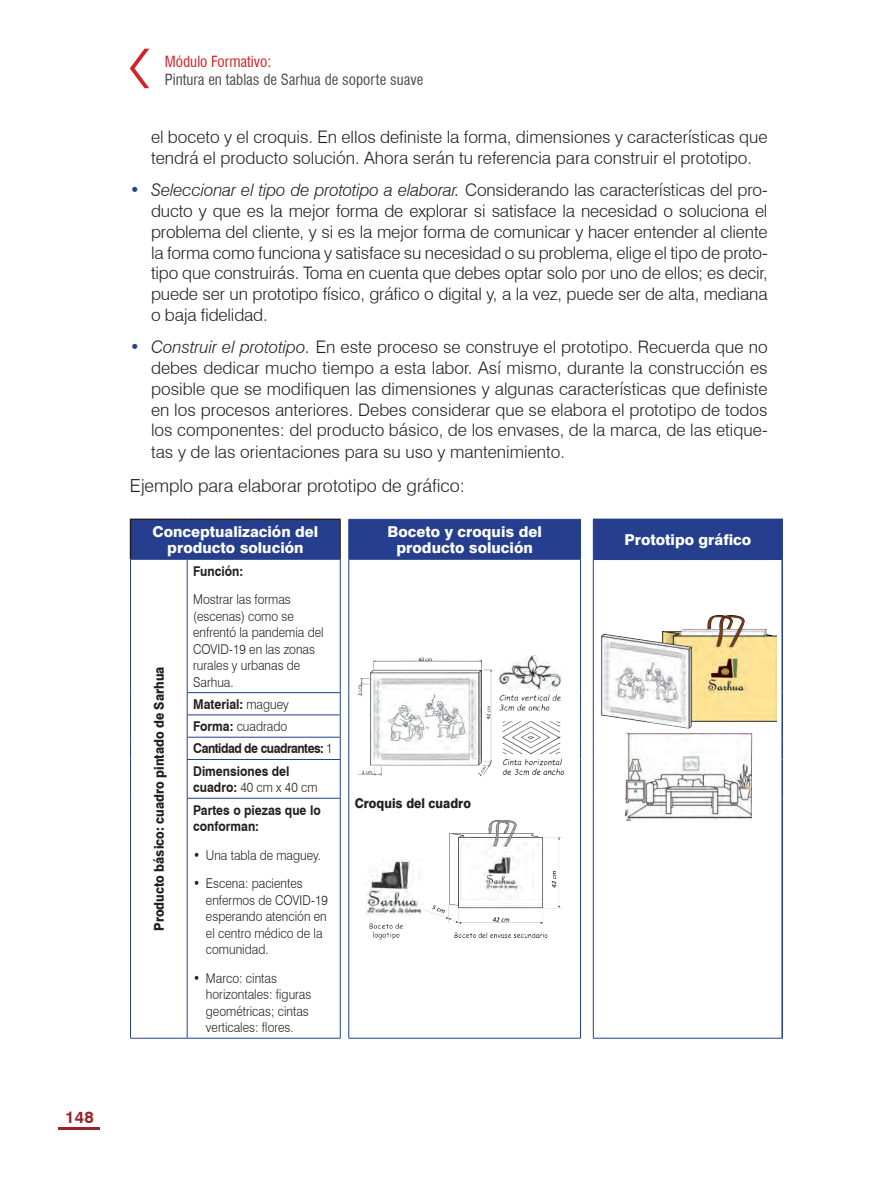
<style>
.page{position:relative;width:872px;height:1189px;background:#fff}
.page>*{position:absolute;margin:0;border:0;box-sizing:border-box;transform-origin:0 0}
.Sangria{font:300 18px "Swiss 721 BT";color:#231f20}
.Sangria-2{font:300 17.25px/20.7px "Swiss 721 BT";color:#231f20;text-align:justify}
.t1{font:700 16.5px "Swiss 721 BT";color:#9c2326}
.Texto{font:800 15px/16.5px "Swiss 721 BT";color:#fff;text-align:center}
.t2{font:condensed 15px "Swiss 721 BT";color:#4b4c4d}
.t3{font:condensed 15px "Swiss 721 BT";color:#d1232a}
.Texto-2{font:300 13.5px/16.5px "Swiss 721 BT";color:#231f20;scale:.9 1}
.t4{font:700 13.5px/16.5px "Swiss 721 BT";color:#231f20;scale:.9 1}
.t5{font:800 13.5px "Swiss 721 BT";color:#231f20;scale:.9 1}
.t6{font:700 13.5px "Swiss 721 BT";letter-spacing:-.04em;color:#231f20;scale:.9 1}
.s1{font-weight:800;color:#253f8e}
.s2{font-style:italic}
.s3{font-weight:300}
.s4{font-weight:700}
</style>
<div class="page">
<hr style="left:59px;top:1126px;width:41px;height:3px;background:#9c2326">
<svg style="left:130px;top:49px;width:19px;height:39px"></svg>
<div style="left:131px;top:519px;width:650px;height:40px;background:#253f8e"></div>
<hr style="left:130px;top:518px;width:57px;height:2px;background:#231f20">
<hr style="left:130px;top:520px;width:1px;height:38px;background:#231f20">
<hr style="left:187px;top:518px;width:154px;height:2px;background:#231f20">
<hr style="left:130px;top:1037px;width:57px;height:1px;background:#253f8e">
<hr style="left:348px;top:1037px;width:233px;height:1px;background:#253f8e">
<hr style="left:593px;top:1037px;width:190px;height:1px;background:#253f8e">
<hr style="left:340px;top:520px;width:1px;height:38px;background:#231f20">
<hr style="left:130px;top:558px;width:57px;height:1px;background:#253f8e">
<hr style="left:130px;top:559px;width:1px;height:133px;background:#253f8e">
<svg style="left:130px;top:692px;width:1px;height:67px"></svg>
<hr style="left:130px;top:759px;width:1px;height:39px;background:#253f8e">
<hr style="left:130px;top:798px;width:1px;height:239px;background:#253f8e">
<hr style="left:187px;top:558px;width:154px;height:1px;background:#253f8e">
<hr style="left:187px;top:559px;width:1px;height:133px;background:#253f8e">
<hr style="left:340px;top:559px;width:1px;height:133px;background:#253f8e">
<hr style="left:187px;top:692px;width:154px;height:1px;background:#253f8e">
<hr style="left:187px;top:714px;width:154px;height:1px;background:#253f8e">
<hr style="left:187px;top:736px;width:154px;height:1px;background:#253f8e">
<svg style="left:187px;top:692px;width:1px;height:66px"></svg>
<svg style="left:340px;top:692px;width:1px;height:66px"></svg>
<hr style="left:187px;top:758px;width:154px;height:1px;background:#253f8e">
<hr style="left:187px;top:759px;width:1px;height:38px;background:#253f8e">
<hr style="left:340px;top:759px;width:1px;height:38px;background:#253f8e">
<hr style="left:187px;top:797px;width:154px;height:1px;background:#253f8e">
<hr style="left:187px;top:798px;width:1px;height:239px;background:#253f8e">
<hr style="left:340px;top:798px;width:1px;height:239px;background:#253f8e">
<hr style="left:187px;top:1037px;width:154px;height:1px;background:#253f8e">
<hr style="left:593px;top:518px;width:190px;height:2px;background:#253f8e">
<hr style="left:781px;top:520px;width:2px;height:38px;background:#253f8e">
<hr style="left:594px;top:558px;width:189px;height:2px;background:#253f8e">
<hr style="left:781px;top:560px;width:2px;height:132px;background:#253f8e">
<hr style="left:781px;top:692px;width:2px;height:22px;background:#253f8e">
<hr style="left:781px;top:714px;width:2px;height:23px;background:#253f8e">
<hr style="left:781px;top:737px;width:2px;height:22px;background:#253f8e">
<hr style="left:781px;top:759px;width:2px;height:39px;background:#253f8e">
<hr style="left:781px;top:798px;width:2px;height:239px;background:#253f8e">
<hr style="left:593px;top:520px;width:1px;height:39px;background:#253f8e">
<hr style="left:593px;top:559px;width:1px;height:133px;background:#253f8e">
<svg style="left:593px;top:692px;width:1px;height:67px"></svg>
<hr style="left:593px;top:759px;width:1px;height:39px;background:#253f8e">
<hr style="left:593px;top:798px;width:1px;height:239px;background:#253f8e">
<hr style="left:348px;top:519px;width:233px;height:1px;background:#253f8e">
<hr style="left:348px;top:519px;width:1px;height:39px;background:#253f8e">
<hr style="left:580px;top:519px;width:1px;height:39px;background:#253f8e">
<hr style="left:348px;top:558px;width:233px;height:1px;background:#253f8e">
<hr style="left:348px;top:559px;width:1px;height:133px;background:#253f8e">
<hr style="left:580px;top:559px;width:1px;height:133px;background:#253f8e">
<svg style="left:348px;top:692px;width:1px;height:67px"></svg>
<svg style="left:580px;top:692px;width:1px;height:67px"></svg>
<hr style="left:348px;top:759px;width:1px;height:39px;background:#253f8e">
<hr style="left:580px;top:759px;width:1px;height:39px;background:#253f8e">
<hr style="left:348px;top:798px;width:1px;height:239px;background:#253f8e">
<hr style="left:580px;top:798px;width:1px;height:239px;background:#253f8e">
<img style="left:357px;top:655px;width:208px;height:122px">
<img style="left:365px;top:860px;width:56px;height:80px">
<img style="left:423px;top:820px;width:140px;height:118px">
<img style="left:602px;top:615px;width:174px;height:205px">
<p class="t1" style="left:65px;top:1104px;width:30px">148</p>
<p class="t3" style="left:165px;top:52px;width:108px">Módulo Formativo:</p>
<p class="t2" style="left:165px;top:70px;width:260px">Pintura en tablas de Sarhua de soporte suave</p>
<p class="Sangria-2" style="left:151px;top:126px;width:618px">el boceto y el croquis. En ellos definiste la forma, dimensiones y características que tendrá el producto solución. Ahora serán tu referencia para construir el prototipo.</p>
<p class="Sangria-2" style="left:151px;top:180px;width:618px;text-indent:-21px"><span class="s1">•</span> <span class="s2">Seleccionar el tipo de prototipo a elaborar.</span> Considerando las características del pro&shy;ducto y que es la mejor forma de explorar si satisface la necesidad o soluciona el problema del cliente, y si es la mejor forma de comunicar y hacer entender al cliente la forma como funciona y satisface su necesidad o su problema, elige el tipo de proto&shy;tipo que construirás. Toma en cuenta que debes optar solo por uno de ellos; es decir, puede ser un prototipo físico, gráfico o digital y, a la vez, puede ser de alta, mediana o baja fidelidad.</p>
<p class="Sangria-2" style="left:151px;top:336px;width:618px;text-indent:-21px"><span class="s1">•</span> <span class="s2">Construir el prototipo.</span> En este proceso se construye el prototipo. Recuerda que no debes dedicar mucho tiempo a esta labor. Así mismo, durante la construcción es posible que se modifiquen las dimensiones y algunas características que definiste en los procesos anteriores. Debes considerar que se elabora el prototipo de todos los componentes: del producto básico, de los envases, de la marca, de las etique&shy;tas y de las orientaciones para su uso y mantenimiento.</p>
<p class="Sangria" style="left:130px;top:474px;width:337px">Ejemplo para elaborar prototipo de gráfico:</p>
<p class="Texto" style="left:153px;top:523px;width:167px">Conceptualización del producto solución</p>
<p class="Texto" style="left:387px;top:523px;width:156px">Boceto y croquis del producto solución</p>
<p class="Texto" style="left:624px;top:531px;width:128px">Prototipo gráfico</p>
<p class="t5" style="left:151px;top:930px;width:295px;rotate:-90deg">Producto básico: cuadro pintado de Sarhua</p>
<p class="t4" style="left:193px;top:562px;width:57px">Función:</p>
<p class="Texto-2" style="left:193px;top:590px;width:146px">Mostrar las formas (escenas) como se enfrentó la pandemia del<br>COVID-19 en las zonas rurales y urbanas de<br>Sarhua.</p>
<p class="t4" style="left:193px;top:695px;width:108px">Material: <span class="s3">maguey</span></p>
<p class="Texto-2" style="left:193px;top:717px;width:106px"><span class="s4">Forma:</span> cuadrado</p>
<p class="t6" style="left:193px;top:739px;width:157px">Cantidad de cuadrantes: <span class="s3">1</span></p>
<p class="t4" style="left:193px;top:762px;width:140px">Dimensiones del cuadro: <span class="s3">40 cm x 40 cm</span></p>
<p class="t4" style="left:193px;top:800px;width:143px">Partes o piezas que lo conforman:</p>
<p class="Texto-2" style="left:193px;top:846px;width:144px">• Una tabla de maguey.</p>
<p class="Texto-2" style="left:206px;top:874px;width:137px;text-indent:-13px">• Escena: pacientes enfermos de COVID-19 esperando atención en el centro médico de la comunidad.</p>
<p class="Texto-2" style="left:206px;top:969px;width:119px;text-indent:-13px">• Marco: cintas horizontales: figuras geométricas; cintas verticales: flores.</p>
<p class="t5" style="left:355px;top:794px;width:131px">Croquis del cuadro</p>
</div>
